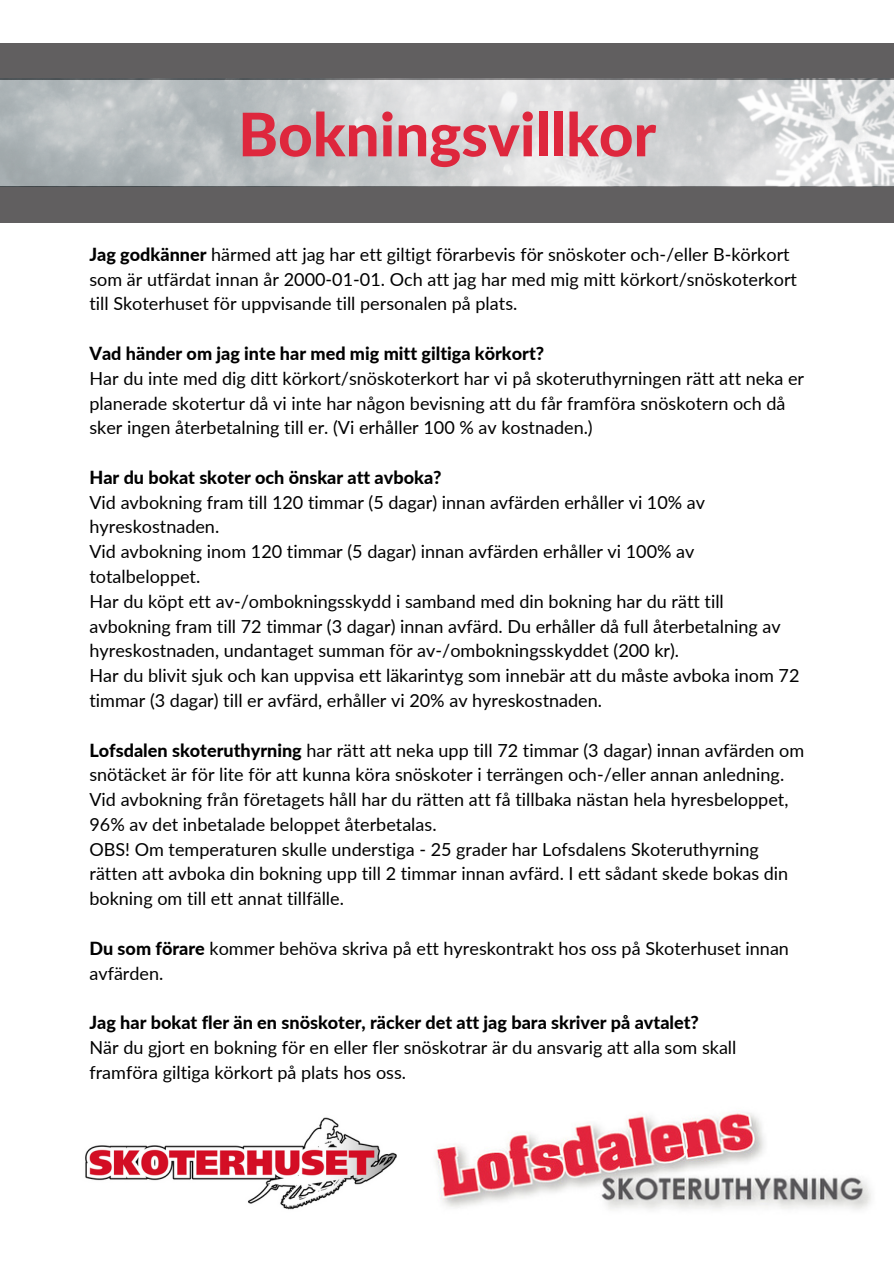
<style>
.page{position:relative;width:894px;height:1264px;background:#fff}
.page>*{position:absolute;margin:0;border:0;box-sizing:border-box;transform-origin:0 0}
.t1{font:800 60px "Lato";color:#de273d}
.t2{font:18px/24.8px "Lato";color:#000}
.t3{font:800 18px "Lato";color:#000}
.s1{font-weight:800}
</style>
<div class="page">
<img style="left:435px;top:1112px;width:436px;height:98px">
<div style="left:0;top:187px;width:893px;height:36px;background:#615f60"></div>
<div style="left:0;top:44px;width:893px;height:36px;background:#615f60"></div>
<img style="left:85px;top:1117px;width:312px;height:93px">
<img style="left:0;top:79px;width:893px;height:108px">
<h1 class="t1" style="left:238px;top:97px;width:419px">Bokningsvillkor</h1>
<p class="t2" style="left:89px;top:241px;width:709px"><span class="s1">Jag godkänner</span> härmed att jag har ett giltigt förarbevis för snöskoter och-/eller B-körkort som är utfärdat innan år 2000-01-01. Och att jag har med mig mitt körkort/snöskoterkort till Skoterhuset för uppvisande till personalen på plats.</p>
<p class="t3" style="left:89px;top:342px;width:456px">Vad händer om jag inte har med mig mitt giltiga körkort?</p>
<p class="t2" style="left:89px;top:365px;width:716px">Har du inte med dig ditt körkort/snöskoterkort har vi på skoteruthyrningen rätt att neka er planerade skotertur då vi inte har någon bevisning att du får framföra snöskotern och då sker ingen återbetalning till er. (Vi erhåller 100 % av kostnaden.)</p>
<p class="t3" style="left:89px;top:466px;width:353px">Har du bokat skoter och önskar att avboka?</p>
<p class="t2" style="left:89px;top:489px;width:711px">Vid avbokning fram till 120 timmar (5 dagar) innan avfärden erhåller vi 10% av hyreskostnaden.<br>Vid avbokning inom 120 timmar (5 dagar) innan avfärden erhåller vi 100% av totalbeloppet.<br>Har du köpt ett av-/ombokningsskydd i samband med din bokning har du rätt till avbokning fram till 72 timmar (3 dagar) innan avfärd. Du erhåller då full återbetalning av hyreskostnaden, undantaget summan för av-/ombokningsskyddet (200 kr).<br>Har du blivit sjuk och kan uppvisa ett läkarintyg som innebär att du måste avboka inom 72 timmar (3 dagar) till er avfärd, erhåller vi 20% av hyreskostnaden.</p>
<p class="t2" style="left:89px;top:737px;width:716px"><span class="s1">Lofsdalen skoteruthyrning</span> har rätt att neka upp till 72 timmar (3 dagar) innan avfärden om snötäcket är för lite för att kunna köra snöskoter i terrängen och-/eller annan anledning.<br>Vid avbokning från företagets håll har du rätten att få tillbaka nästan hela hyresbeloppet, 96% av det inbetalade beloppet återbetalas.<br>OBS! Om temperaturen skulle understiga - 25 grader har Lofsdalens Skoteruthyrning rätten att avboka din bokning upp till 2 timmar innan avfärd. I ett sådant skede bokas din bokning om till ett annat tillfälle.</p>
<p class="t2" style="left:89px;top:935px;width:701px"><span class="s1">Du som förare</span> kommer behöva skriva på ett hyreskontrakt hos oss på Skoterhuset innan avfärden.</p>
<p class="t3" style="left:89px;top:1011px;width:611px">Jag har bokat fler än en snöskoter, räcker det att jag bara skriver på avtalet?</p>
<p class="t2" style="left:89px;top:1034px;width:648px">När du gjort en bokning för en eller fler snöskotrar är du ansvarig att alla som skall framföra giltiga körkort på plats hos oss.</p>
</div>
